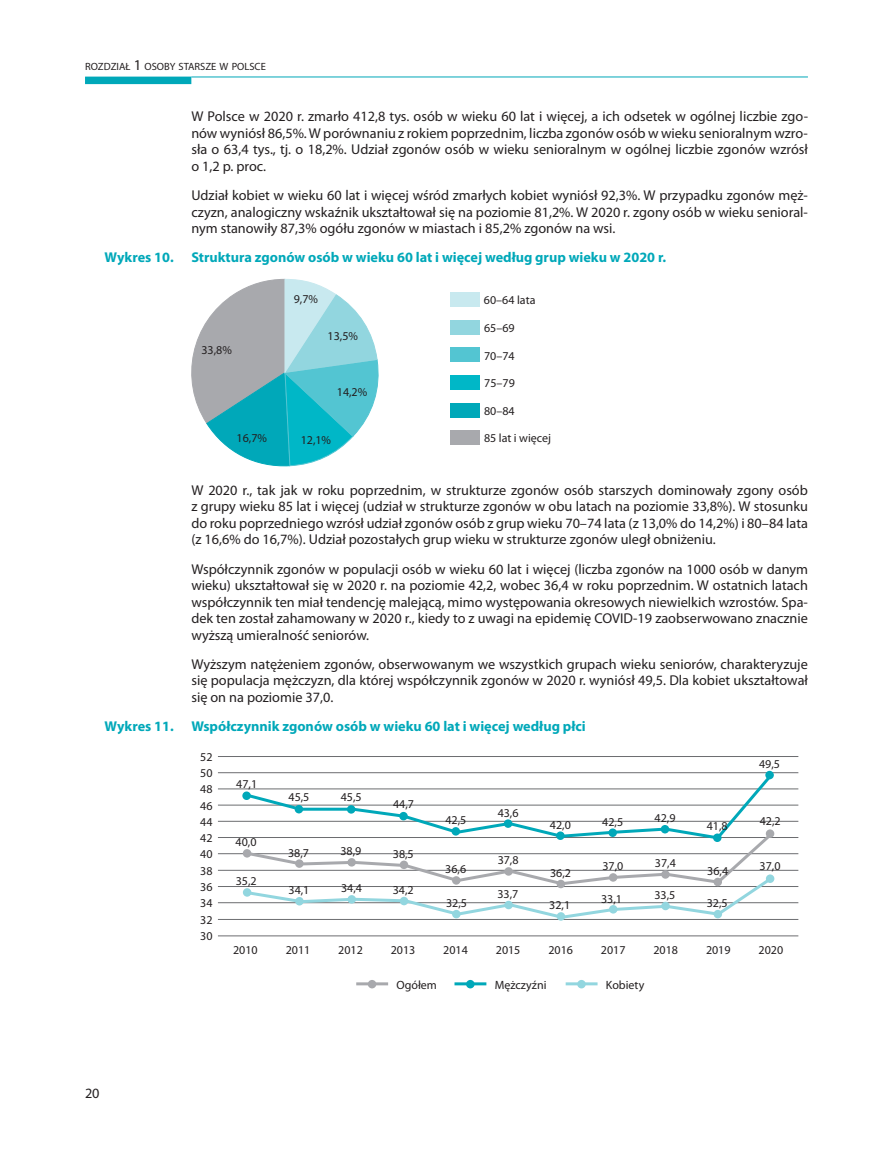
<style>
.page{position:relative;width:893px;height:1149px;background:#fff}
.page>*{position:absolute;margin:0;border:0;box-sizing:border-box;transform-origin:0 0}
.Tekst_podstawowy_3_p{font:14.25px/16.5px "Myriad Pro";color:#231f20;text-align:justify}
.Tekst_podstawowy_5_p{font:14.25px/16.5px "Myriad Pro";color:#231f20;text-align:justify}
.Tyt_PL_wykres{font:700 14.25px "Myriad Pro";color:#00a8b9}
.t1{font:14.25px "Myriad Pro";color:#231f20}
.Dane_na_wykresie{font:12px "Myriad Pro";color:#231f20}
.Boczek_PL_0{font:12px "Myriad Pro";color:#231f20}
.Dane_wykres{font:12px "Myriad Pro";color:#231f20}
.Podpis_oś_Y_PL{font:12px "Myriad Pro";color:#231f20}
.LegendaPL{font:12px "Myriad Pro";color:#231f20}
.t2{font:10.5px "Myriad Pro";color:#231f20}
.s1{font-size:15px}
</style>
<div class="page">
<div style="left:85px;top:77px;width:106px;height:7px;background:#00a8b9"></div>
<hr style="left:191px;top:77px;width:617px;height:1px;background:#00a8b9">
<svg style="left:191px;top:278px;width:188px;height:189px"></svg>
<div style="left:450px;top:292px;width:30px;height:15px;background:#c8e9ef"></div>
<div style="left:450px;top:320px;width:30px;height:15px;background:#92d6df"></div>
<div style="left:450px;top:347px;width:30px;height:15px;background:#53c5d2"></div>
<div style="left:450px;top:375px;width:30px;height:15px;background:#00b7c7"></div>
<div style="left:450px;top:402px;width:30px;height:15px;background:#00a8b9"></div>
<div style="left:450px;top:430px;width:30px;height:15px;background:#a8a9ad"></div>
<hr style="left:218px;top:756px;width:580px;height:1px;background:#6c6d70">
<hr style="left:218px;top:918px;width:580px;height:1px;background:#6c6d70">
<hr style="left:218px;top:869px;width:580px;height:1px;background:#6c6d70">
<hr style="left:218px;top:804px;width:580px;height:1px;background:#6c6d70">
<hr style="left:218px;top:935px;width:580px;height:1px;background:#6c6d70">
<hr style="left:218px;top:853px;width:580px;height:1px;background:#6c6d70">
<hr style="left:218px;top:837px;width:580px;height:1px;background:#6c6d70">
<hr style="left:218px;top:820px;width:580px;height:1px;background:#6c6d70">
<hr style="left:218px;top:886px;width:580px;height:1px;background:#6c6d70">
<hr style="left:218px;top:902px;width:580px;height:1px;background:#6c6d70">
<hr style="left:218px;top:788px;width:580px;height:1px;background:#6c6d70">
<hr style="left:356px;top:982px;width:32px;height:3px;background:#a8a9ad">
<div style="left:368px;top:979px;width:8px;height:9px;background:#a8a9ad;border-radius:50%"></div>
<hr style="left:454px;top:982px;width:32px;height:3px;background:#00a8b9">
<svg style="left:466px;top:979px;width:9px;height:9px"></svg>
<hr style="left:566px;top:982px;width:32px;height:3px;background:#92d6df">
<div style="left:577px;top:979px;width:9px;height:9px;background:#92d6df;border-radius:50%"></div>
<hr style="left:218px;top:772px;width:580px;height:1px;background:#6c6d70">
<svg style="left:242px;top:791px;width:9px;height:8px"></svg>
<div style="left:243px;top:848px;width:8px;height:9px;background:#a8a9ad;border-radius:50%"></div>
<svg style="left:245px;top:772px;width:529px;height:148px"></svg>
<svg style="left:243px;top:887px;width:8px;height:9px"></svg>
<svg style="left:347px;top:894px;width:9px;height:9px"></svg>
<div style="left:400px;top:896px;width:8px;height:9px;background:#92d6df;border-radius:50%"></div>
<div style="left:452px;top:909px;width:9px;height:9px;background:#92d6df;border-radius:50%"></div>
<div style="left:504px;top:900px;width:9px;height:9px;background:#92d6df;border-radius:50%"></div>
<svg style="left:557px;top:911px;width:8px;height:9px"></svg>
<div style="left:609px;top:904px;width:8px;height:9px;background:#92d6df;border-radius:50%"></div>
<div style="left:661px;top:901px;width:9px;height:8px;background:#92d6df;border-radius:50%"></div>
<svg style="left:295px;top:896px;width:9px;height:9px"></svg>
<div style="left:714px;top:909px;width:8px;height:9px;background:#92d6df;border-radius:50%"></div>
<div style="left:766px;top:874px;width:8px;height:8px;background:#92d6df;border-radius:50%"></div>
<p class="t2" style="left:85px;top:60px;width:182px">ROZDZIAŁ <span class="s1">1</span> OSOBY STARSZE W POLSCE</p>
<p class="Tekst_podstawowy_3_p" style="left:191px;top:108px;width:618px">W Polsce w 2020 r. zmarło 412,8 tys. osób w wieku 60 lat i więcej, a ich odsetek w ogólnej liczbie zgo&shy;nów wyniósł 86,5%. W porównaniu z rokiem poprzednim, liczba zgonów osób w wieku senioralnym wzro&shy;sła o 63,4 tys., tj. o 18,2%. Udział zgonów osób w wieku senioralnym w ogólnej liczbie zgonów wzrósł o 1,2 p. proc.</p>
<p class="Tekst_podstawowy_3_p" style="left:191px;top:187px;width:618px">Udział kobiet w wieku 60 lat i więcej wśród zmarłych kobiet wyniósł 92,3%. W przypadku zgonów męż&shy;czyzn, analogiczny wskaźnik ukształtował się na poziomie 81,2%. W 2020 r. zgony osób w wieku senioral&shy;nym stanowiły 87,3% ogółu zgonów w miastach i 85,2% zgonów na wsi.</p>
<p class="Tyt_PL_wykres" style="left:105px;top:248px;width:563px">Wykres 10. Struktura zgonów osób w wieku 60 lat i więcej według grup wieku w 2020 r.</p>
<p class="Boczek_PL_0" style="left:484px;top:293px;width:53px">60–64 lata</p>
<p class="Boczek_PL_0" style="left:484px;top:320px;width:32px">65–69</p>
<p class="Boczek_PL_0" style="left:484px;top:348px;width:32px">70–74</p>
<p class="Boczek_PL_0" style="left:484px;top:375px;width:32px">75–79</p>
<p class="Boczek_PL_0" style="left:484px;top:403px;width:32px">80–84</p>
<p class="Boczek_PL_0" style="left:484px;top:430px;width:69px">85 lat i więcej</p>
<p class="Dane_wykres" style="left:294px;top:292px;width:26px">9,7%</p>
<p class="Dane_wykres" style="left:328px;top:328px;width:32px">13,5%</p>
<p class="Dane_wykres" style="left:201px;top:342px;width:32px">33,8%</p>
<p class="Dane_wykres" style="left:337px;top:384px;width:32px">14,2%</p>
<p class="Dane_wykres" style="left:237px;top:430px;width:32px">16,7%</p>
<p class="Dane_wykres" style="left:301px;top:432px;width:32px">12,1%</p>
<p class="Tekst_podstawowy_5_p" style="left:191px;top:481px;width:618px">W 2020 r., tak jak w roku poprzednim, w strukturze zgonów osób starszych dominowały zgony osób z grupy wieku 85 lat i więcej (udział w strukturze zgonów w obu latach na poziomie 33,8%). W stosunku do roku poprzedniego wzrósł udział zgonów osób z grup wieku 70–74 lata (z 13,0% do 14,2%) i 80–84 lata (z 16,6% do 16,7%). Udział pozostałych grup wieku w strukturze zgonów uległ obniżeniu.</p>
<p class="Tekst_podstawowy_3_p" style="left:191px;top:560px;width:618px">Współczynnik zgonów w populacji osób w wieku 60 lat i więcej (liczba zgonów na 1000 osób w danym wieku) ukształtował się w 2020 r. na poziomie 42,2, wobec 36,4 w roku poprzednim. W ostatnich latach współczynnik ten miał tendencję malejącą, mimo występowania okresowych niewielkich wzrostów. Spa&shy;dek ten został zahamowany w 2020 r., kiedy to z uwagi na epidemię COVID-19 zaobserwowano znacznie wyższą umieralność seniorów.</p>
<p class="Tekst_podstawowy_3_p" style="left:191px;top:655px;width:618px">Wyższym natężeniem zgonów, obserwowanym we wszystkich grupach wieku seniorów, charakteryzuje się populacja mężczyzn, dla której współczynnik zgonów w 2020 r. wyniósł 49,5. Dla kobiet ukształtował się on na poziomie 37,0.</p>
<p class="Tyt_PL_wykres" style="left:105px;top:716px;width:483px">Wykres 11. Współczynnik zgonów osób w wieku 60 lat i więcej według płci</p>
<p class="t1" style="left:85px;top:1083px;width:16px">20</p>
<p class="Podpis_oś_Y_PL" style="left:200px;top:749px;width:14px">52</p>
<p class="Podpis_oś_Y_PL" style="left:200px;top:765px;width:14px">50</p>
<p class="Podpis_oś_Y_PL" style="left:200px;top:781px;width:14px">48</p>
<p class="Podpis_oś_Y_PL" style="left:200px;top:797px;width:14px">46</p>
<p class="Podpis_oś_Y_PL" style="left:200px;top:814px;width:14px">44</p>
<p class="Podpis_oś_Y_PL" style="left:200px;top:830px;width:14px">42</p>
<p class="Podpis_oś_Y_PL" style="left:200px;top:846px;width:14px">40</p>
<p class="Podpis_oś_Y_PL" style="left:200px;top:863px;width:14px">38</p>
<p class="Podpis_oś_Y_PL" style="left:200px;top:879px;width:14px">36</p>
<p class="Podpis_oś_Y_PL" style="left:200px;top:895px;width:14px">34</p>
<p class="Podpis_oś_Y_PL" style="left:200px;top:911px;width:14px">32</p>
<p class="Podpis_oś_Y_PL" style="left:200px;top:928px;width:14px">30</p>
<p class="Dane_na_wykresie" style="left:236px;top:776px;width:22px">47,1</p>
<p class="Dane_na_wykresie" style="left:236px;top:834px;width:22px">40,0</p>
<p class="Dane_na_wykresie" style="left:236px;top:873px;width:22px">35,2</p>
<p class="Dane_na_wykresie" style="left:288px;top:789px;width:22px">45,5</p>
<p class="Dane_na_wykresie" style="left:341px;top:789px;width:22px">45,5</p>
<p class="Dane_na_wykresie" style="left:393px;top:796px;width:22px">44,7</p>
<p class="Dane_na_wykresie" style="left:288px;top:845px;width:22px">38,7</p>
<p class="Dane_na_wykresie" style="left:340px;top:843px;width:22px">38,9</p>
<p class="Dane_na_wykresie" style="left:393px;top:846px;width:22px">38,5</p>
<p class="Dane_na_wykresie" style="left:289px;top:882px;width:22px">34,1</p>
<p class="Dane_na_wykresie" style="left:341px;top:880px;width:22px">34,4</p>
<p class="Dane_na_wykresie" style="left:393px;top:882px;width:22px">34,2</p>
<p class="Dane_na_wykresie" style="left:498px;top:805px;width:22px">43,6</p>
<p class="Dane_na_wykresie" style="left:445px;top:812px;width:22px">42,5</p>
<p class="Dane_na_wykresie" style="left:550px;top:817px;width:22px">42,0</p>
<p class="Dane_na_wykresie" style="left:654px;top:810px;width:22px">42,9</p>
<p class="Dane_na_wykresie" style="left:602px;top:814px;width:22px">42,5</p>
<p class="Dane_na_wykresie" style="left:707px;top:818px;width:22px">41,8</p>
<p class="Dane_na_wykresie" style="left:498px;top:852px;width:22px">37,8</p>
<p class="Dane_na_wykresie" style="left:602px;top:858px;width:22px">37,0</p>
<p class="Dane_na_wykresie" style="left:655px;top:855px;width:22px">37,4</p>
<p class="Dane_na_wykresie" style="left:445px;top:861px;width:22px">36,6</p>
<p class="Dane_na_wykresie" style="left:707px;top:863px;width:22px">36,4</p>
<p class="Dane_na_wykresie" style="left:550px;top:865px;width:22px">36,2</p>
<p class="Dane_na_wykresie" style="left:446px;top:895px;width:22px">32,5</p>
<p class="Dane_na_wykresie" style="left:497px;top:886px;width:22px">33,7</p>
<p class="Dane_na_wykresie" style="left:549px;top:897px;width:22px">32,1</p>
<p class="Dane_na_wykresie" style="left:601px;top:890px;width:22px">33,1</p>
<p class="Dane_na_wykresie" style="left:654px;top:887px;width:22px">33,5</p>
<p class="Dane_na_wykresie" style="left:707px;top:895px;width:22px">32,5</p>
<p class="Dane_na_wykresie" style="left:233px;top:942px;width:26px">2010</p>
<p class="Dane_na_wykresie" style="left:286px;top:942px;width:26px">2011</p>
<p class="Dane_na_wykresie" style="left:338px;top:942px;width:26px">2012</p>
<p class="Dane_na_wykresie" style="left:391px;top:942px;width:26px">2013</p>
<p class="Dane_na_wykresie" style="left:443px;top:942px;width:26px">2014</p>
<p class="Dane_na_wykresie" style="left:496px;top:942px;width:26px">2015</p>
<p class="Dane_na_wykresie" style="left:548px;top:942px;width:26px">2016</p>
<p class="Dane_na_wykresie" style="left:601px;top:942px;width:26px">2017</p>
<p class="Dane_na_wykresie" style="left:653px;top:942px;width:26px">2018</p>
<p class="Dane_na_wykresie" style="left:706px;top:942px;width:26px">2019</p>
<p class="LegendaPL" style="left:396px;top:976px;width:42px">Ogółem</p>
<p class="LegendaPL" style="left:495px;top:976px;width:53px">Mężczyźni</p>
<p class="LegendaPL" style="left:606px;top:976px;width:40px">Kobiety</p>
<p class="Dane_na_wykresie" style="left:759px;top:756px;width:22px">49,5</p>
<p class="Dane_na_wykresie" style="left:760px;top:813px;width:22px">42,2</p>
<p class="Dane_na_wykresie" style="left:760px;top:858px;width:22px">37,0</p>
<p class="Dane_na_wykresie" style="left:758px;top:942px;width:26px">2020</p>
</div>
